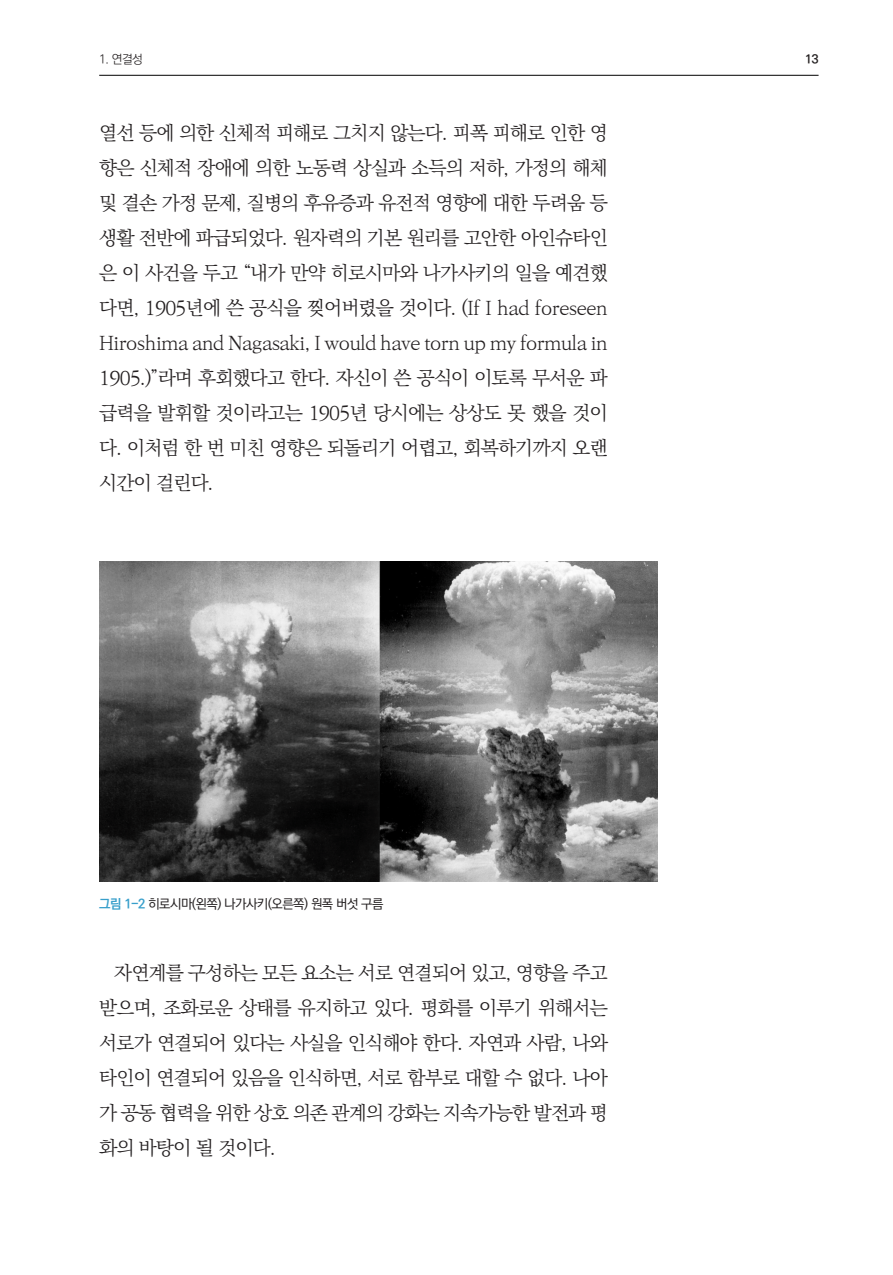
<style>
.page{position:relative;width:893px;height:1275px;background:#fff}
.page>*{position:absolute;margin:0;border:0;box-sizing:border-box;transform-origin:0 0}
.본문{font:300 19.25px/35px "Ko Pub Batang";letter-spacing:-.04em;color:#231f20;text-align:justify}
.t1{font:500 13.12px "Ko Pub Dotum";letter-spacing:-.04em;color:#231f20}
.t2{font:300 12.25px "Ko Pub Dotum";color:#231f20}
.t3{font:700 12.25px "Ko Pub Dotum";color:#231f20}
.s1{font-weight:700;color:#389fcb}
</style>
<div class="page">
<img style="left:99px;top:562px;width:558px;height:320px">
<hr style="left:99px;top:75px;width:720px;height:1px;background:#000">
<p class="t2" style="left:99px;top:54px;width:45px">1. 연결성</p>
<p class="t3" style="left:805px;top:53px;width:15px">13</p>
<p class="본문" style="left:99px;top:116px;width:510px">열선 등에 의한 신체적 피해로 그치지 않는다. 피폭 피해로 인한 영 향은 신체적 장애에 의한 노동력 상실과 소득의 저하, 가정의 해체 및 결손 가정 문제, 질병의 후유증과 유전적 영향에 대한 두려움 등 생활 전반에 파급되었다. 원자력의 기본 원리를 고안한 아인슈타인 은 이 사건을 두고 “내가 만약 히로시마와 나가사키의 일을 예견했 다면, 1905년에 쓴 공식을 찢어버렸을 것이다. (If I had foreseen Hiroshima and Nagasaki, I would have torn up my formula in 1905.)”라며 후회했다고 한다. 자신이 쓴 공식이 이토록 무서운 파 급력을 발휘할 것이라고는 1905년 당시에는 상상도 못 했을 것이 다. 이처럼 한 번 미친 영향은 되돌리기 어렵고, 회복하기까지 오랜 시간이 걸린다.</p>
<p class="t1" style="left:99px;top:897px;width:286px"><span class="s1">그림 1-2</span> 히로시마(왼쪽) 나가사키(오른쪽) 원폭 버섯 구름</p>
<p class="본문" style="left:99px;top:956px;width:510px;text-indent:15px">자연계를 구성하는 모든 요소는 서로 연결되어 있고, 영향을 주고 받으며, 조화로운 상태를 유지하고 있다. 평화를 이루기 위해서는 서로가 연결되어 있다는 사실을 인식해야 한다. 자연과 사람, 나와 타인이 연결되어 있음을 인식하면, 서로 함부로 대할 수 없다. 나아 가 공동 협력을 위한 상호 의존 관계의 강화는 지속가능한 발전과 평 화의 바탕이 될 것이다.</p>
</div>
